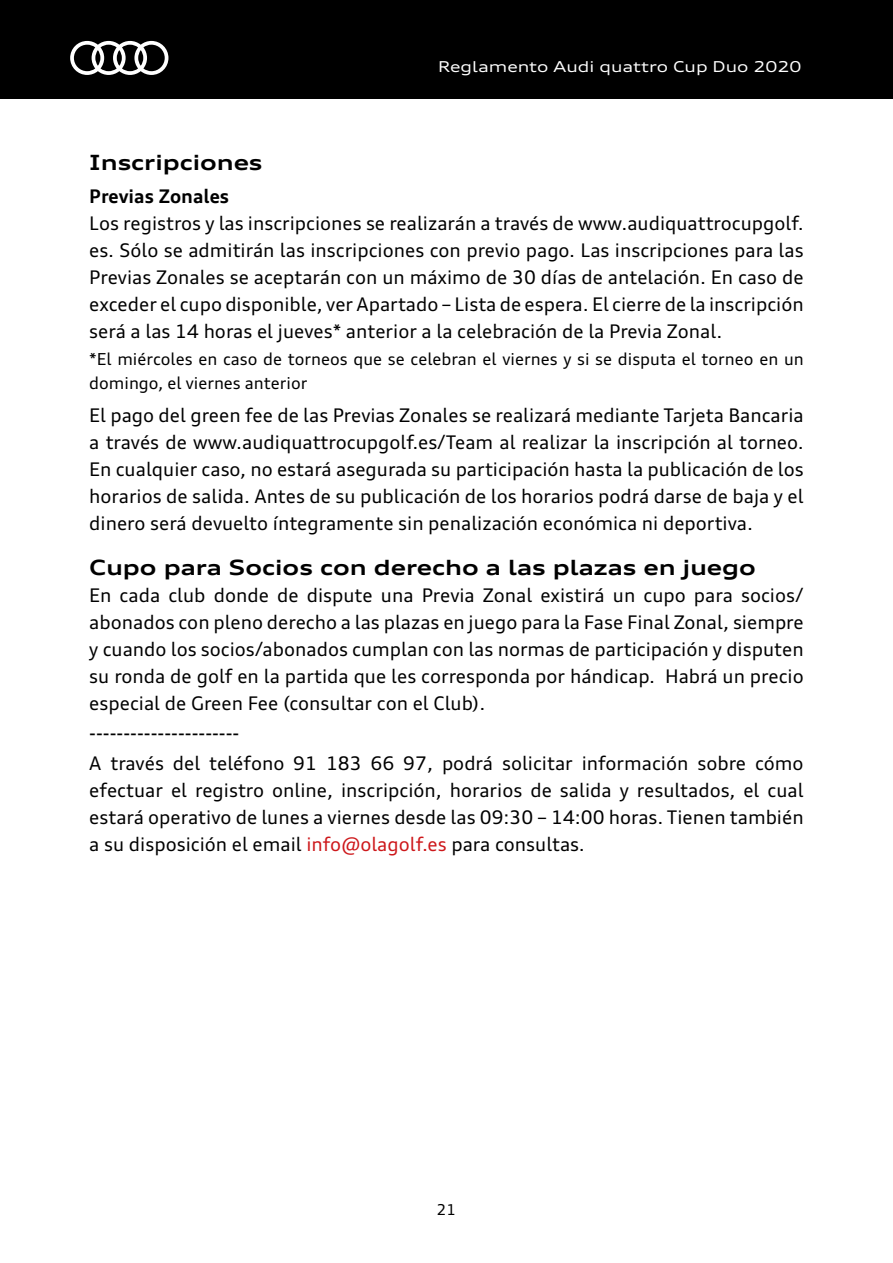
<style>
.page{position:relative;width:893px;height:1263px;background:#fff}
.page>*{position:absolute;margin:0;border:0;box-sizing:border-box;transform-origin:0 0}
.t1{font:700 expanded 21px "Audi Type";color:#000}
.t2{font:18.75px/27px "Audi Type";color:#000;text-align:justify}
.t3{font:700 18.75px "Audi Type";color:#000}
.t4{font:16.5px/24px "Audi Type";color:#000}
.t5{font:expanded 15px "Audi Type";color:#fff}
.t6{font:15px "Audi Type";color:#000}
.s1{color:#cd171a}
</style>
<div class="page">
<div style="left:0;top:0;width:893px;height:99px;background:#000"></div>
<svg style="left:70px;top:41px;width:98px;height:34px"></svg>
<p class="t5" style="left:438px;top:57px;width:365px">Reglamento Audi quattro Cup Duo 2020</p>
<p class="t1" style="left:89px;top:148px;width:175px">Inscripciones</p>
<p class="t3" style="left:89px;top:184px;width:141px">Previas Zonales</p>
<p class="t2" style="left:89px;top:210px;width:716px">Los registros y las inscripciones se realizarán a través de www.audiquattrocupgolf. es. Sólo se admitirán las inscripciones con previo pago. Las inscripciones para las Previas Zonales se aceptarán con un máximo de 30 días de antelación. En caso de exceder el cupo disponible, ver Apartado – Lista de espera. El cierre de la inscripción será a las 14 horas el jueves* anterior a la celebración de la Previa Zonal.</p>
<p class="t4" style="left:89px;top:347px;width:716px">*El miércoles en caso de torneos que se celebran el viernes y si se disputa el torneo en un domingo, el viernes anterior</p>
<p class="t2" style="left:89px;top:402px;width:716px">El pago del green fee de las Previas Zonales se realizará mediante Tarjeta Bancaria a través de www.audiquattrocupgolf.es/Team al realizar la inscripción al torneo.<br>En cualquier caso, no estará asegurada su participación hasta la publicación de los horarios de salida. Antes de su publicación de los horarios podrá darse de baja y el dinero será devuelto íntegramente sin penalización económica ni deportiva.</p>
<p class="t1" style="left:89px;top:553px;width:668px">Cupo para Socios con derecho a las plazas en juego</p>
<p class="t2" style="left:89px;top:582px;width:716px">En cada club donde de dispute una Previa Zonal existirá un cupo para socios/ abonados con pleno derecho a las plazas en juego para la Fase Final Zonal, siempre y cuando los socios/abonados cumplan con las normas de participación y disputen su ronda de golf en la partida que les corresponda por hándicap. Habrá un precio especial de Green Fee (consultar con el Club).</p>
<p class="t2" style="left:89px;top:718px;width:716px;line-height:30px">----------------------<br>A través del teléfono 91 183 66 97, podrá solicitar información sobre cómo</p>
<p class="t2" style="left:89px;top:777px;width:716px">efectuar el registro online, inscripción, horarios de salida y resultados, el cual estará operativo de lunes a viernes desde las 09:30 – 14:00 horas. Tienen también a su disposición el email <span class="s1">info@olagolf.es</span> para consultas.</p>
<p class="t6" style="left:437px;top:1200px;width:21px">21</p>
</div>
